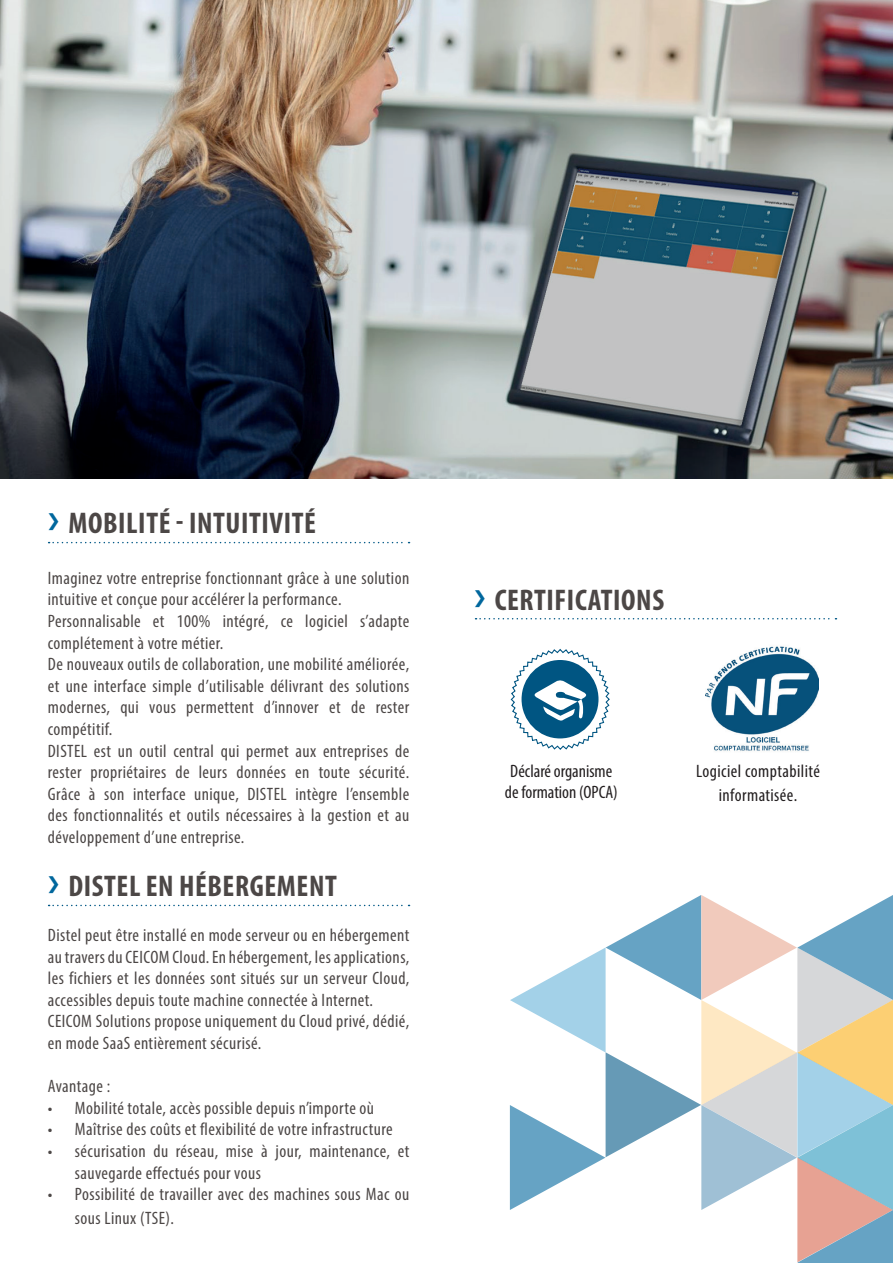
<style>
.page{position:relative;width:893px;height:1263px;background:#fff}
.page>*{position:absolute;margin:0;border:0;box-sizing:border-box;transform-origin:0 0}
.t1{font:700 condensed 30px "Myriad Pro";letter-spacing:.02em;color:#4c4746}
.t2{font:condensed 18px/21.6px "Myriad Pro";letter-spacing:.025em;color:#4c4746}
.t3{font:condensed 18px/24px "Myriad Pro";letter-spacing:.015em;color:#231f20;text-align:center}
.s1{font-weight:600;font-stretch:normal;font-size:45px;color:#00679d}
</style>
<div class="page">
<img style="left:0;top:0;width:893px;height:478px">
<svg style="left:510px;top:648px;width:100px;height:102px"></svg>
<img style="left:705px;top:646px;width:113px;height:105px">
<svg style="left:510px;top:895px;width:383px;height:368px"></svg>
<svg style="left:49px;top:542px;width:361px;height:1px"></svg>
<svg style="left:49px;top:905px;width:361px;height:1px"></svg>
<svg style="left:476px;top:618px;width:360px;height:1px"></svg>
<h1 class="t1" style="left:48px;top:505px;width:270px"><span class="s1">›</span> MOBILITÉ - INTUITIVITÉ</h1>
<p class="t2" style="left:48px;top:567px;width:363px">Imaginez votre entreprise fonctionnant grâce à une solution intuitive et conçue pour accélérer la performance.<br>Personnalisable et 100% intégré, ce logiciel s’adapte complétement à votre métier.<br>De nouveaux outils de collaboration, une mobilité améliorée, et une interface simple d’utilisable délivrant des solutions modernes, qui vous permettent d’innover et de rester compétitif.<br>DISTEL est un outil central qui permet aux entreprises de rester propriétaires de leurs données en toute sécurité.<br>Grâce à son interface unique, DISTEL intègre l’ensemble des fonctionnalités et outils nécessaires à la gestion et au développement d’une entreprise.</p>
<h1 class="t1" style="left:48px;top:867px;width:291px"><span class="s1">›</span> DISTEL EN HÉBERGEMENT</h1>
<p class="t2" style="left:48px;top:924px;width:363px">Distel peut être installé en mode serveur ou en hébergement au travers du CEICOM Cloud. En hébergement, les applications, les fichiers et les données sont situés sur un serveur Cloud, accessibles depuis toute machine connectée à Internet.<br>CEICOM Solutions propose uniquement du Cloud privé, dédié, en mode SaaS entièrement sécurisé.</p>
<p class="t2" style="left:48px;top:1075px;width:64px">Avantage :</p>
<p class="t2" style="left:48px;top:1097px;width:328px">• Mobilité totale, accès possible depuis n’importe où</p>
<p class="t2" style="left:48px;top:1118px;width:346px">• Maîtrise des coûts et flexibilité de votre infrastructure</p>
<p class="t2" style="left:75px;top:1140px;width:336px;text-indent:-27px">• sécurisation du réseau, mise à jour, maintenance, et sauvegarde effectués pour vous</p>
<p class="t2" style="left:75px;top:1182px;width:336px;line-height:23.4px;text-indent:-27px">• Possibilité de travailler avec des machines sous Mac ou sous Linux (TSE).</p>
<h1 class="t1" style="left:474px;top:581px;width:191px"><span class="s1">›</span> CERTIFICATIONS</h1>
<p class="t3" style="left:505px;top:760px;width:114px;line-height:21.6px">Déclaré organisme de formation (OPCA)</p>
<p class="t3" style="left:696px;top:758px;width:125px">Logiciel comptabilité informatisée.</p>
</div>
